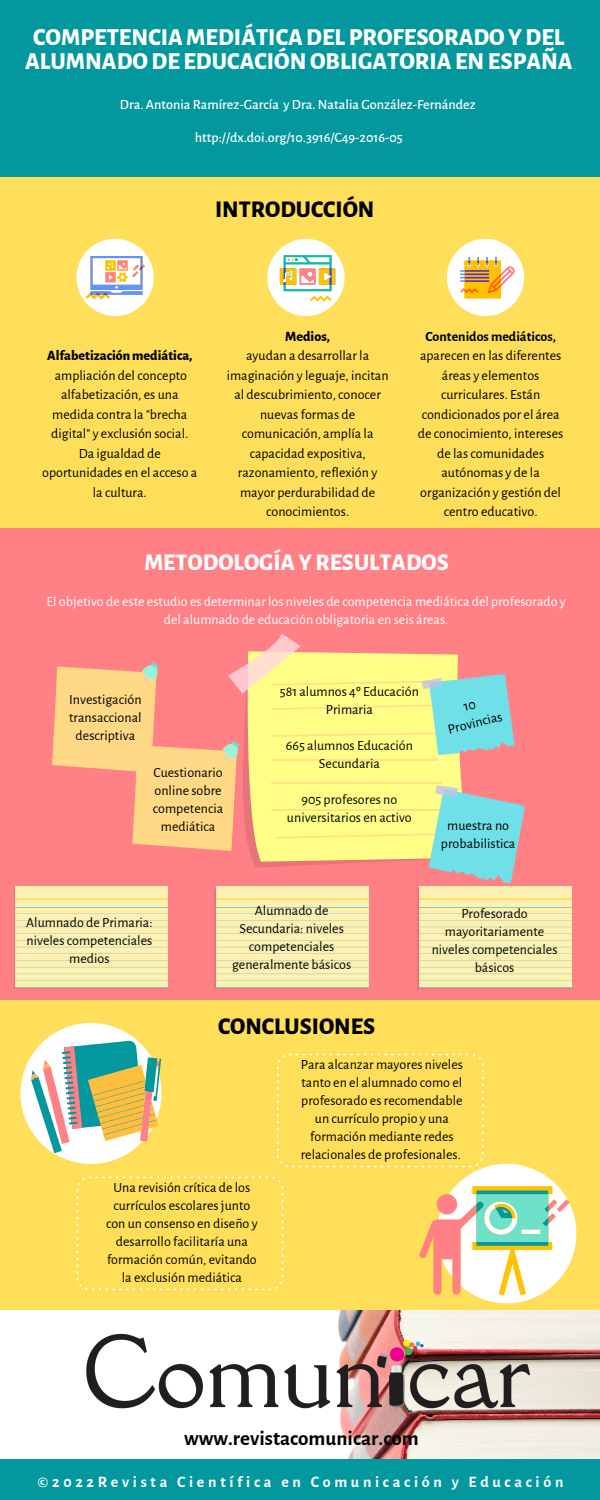
<style>
.page{position:relative;width:600px;height:1500px;background:#fff}
.page>*{position:absolute;margin:0;border:0;box-sizing:border-box;transform-origin:0 0}
.t1{font:800 24px/24px "Alegreya Sans";color:#fff;text-align:center}
.t2{font:800 23.6px "Alegreya Sans";color:#000}
.t3{font:800 23.6px "Alegreya Sans";color:#fff}
.t4{font:700 21px "Alegreya Sans";color:#000}
.t5{font:700 16px "Alegreya Sans";letter-spacing:.23em;color:#fff}
.t6{font:500 14.1px "Alegreya Sans";color:#fff}
.t7{font:14px/18px "Alegreya Sans";color:#000;text-align:center}
.t8{font:14px/18px "Alegreya Sans";color:#fff;text-align:center}
.t9{font:800 14px "Alegreya Sans";color:#000}
.t10{font:700 14px "Alegreya Sans";color:#000}
</style>
<div class="page">
<div style="left:0;top:0;width:600px;height:1482px;background:#ffde59"></div>
<div style="left:0;top:528px;width:600px;height:472px;background:#ff8186"></div>
<img style="left:0;top:1311px;width:600px;height:148px">
<div style="left:0;top:0;width:600px;height:177px;background:#03989e"></div>
<div style="left:0;top:1459px;width:600px;height:41px;background:#03989e"></div>
<div style="left:267px;top:239px;width:78px;height:77px;background:#fff;border-radius:50%"></div>
<div style="left:76px;top:239px;width:78px;height:77px;background:#fff;border-radius:50%"></div>
<img style="left:80px;top:1327px;width:457px;height:89px">
<div style="left:20px;top:1023px;width:141px;height:141px;background:#fff;border-radius:50%"></div>
<div style="left:447px;top:239px;width:77px;height:77px;background:#fff;border-radius:50%"></div>
<div style="left:437px;top:1164px;width:139px;height:139px;background:#fff;border-radius:50%"></div>
<svg style="left:280px;top:255px;width:55px;height:47px"></svg>
<svg style="left:86px;top:256px;width:59px;height:44px"></svg>
<svg style="left:460px;top:257px;width:55px;height:41px"></svg>
<div style="left:14px;top:889px;width:153px;height:100px;background:#000;opacity:.1"></div>
<div style="left:16px;top:886px;width:152px;height:101px;background:#fee266;opacity:.5"></div>
<hr style="left:16px;top:898px;width:152px;height:1px;background:#fee266">
<hr style="left:16px;top:900px;width:152px;height:1px;background:#fee266">
<hr style="left:16px;top:907px;width:152px;height:1px;background:#8ccdb0">
<hr style="left:16px;top:980px;width:152px;height:1px;background:#8ccdb0">
<hr style="left:16px;top:974px;width:152px;height:1px;background:#8ccdb0">
<hr style="left:16px;top:967px;width:152px;height:1px;background:#8ccdb0">
<hr style="left:16px;top:960px;width:152px;height:1px;background:#8ccdb0">
<hr style="left:16px;top:954px;width:152px;height:1px;background:#8ccdb0">
<hr style="left:16px;top:947px;width:152px;height:1px;background:#8ccdb0">
<hr style="left:16px;top:940px;width:152px;height:1px;background:#8ccdb0">
<hr style="left:16px;top:933px;width:152px;height:1px;background:#8ccdb0">
<hr style="left:16px;top:927px;width:152px;height:1px;background:#8ccdb0">
<hr style="left:16px;top:920px;width:152px;height:1px;background:#8ccdb0">
<hr style="left:16px;top:913px;width:152px;height:1px;background:#8ccdb0">
<hr style="left:16px;top:987px;width:152px;height:1px;background:#8ccdb0">
<div style="left:216px;top:886px;width:153px;height:101px;background:#fee266;opacity:.5"></div>
<hr style="left:216px;top:898px;width:153px;height:1px;background:#fee266">
<hr style="left:216px;top:900px;width:153px;height:1px;background:#fee266">
<hr style="left:216px;top:907px;width:153px;height:1px;background:#8ccdb0">
<hr style="left:216px;top:980px;width:153px;height:1px;background:#8ccdb0">
<hr style="left:216px;top:974px;width:153px;height:1px;background:#8ccdb0">
<hr style="left:216px;top:967px;width:153px;height:1px;background:#8ccdb0">
<hr style="left:216px;top:960px;width:153px;height:1px;background:#8ccdb0">
<hr style="left:216px;top:954px;width:153px;height:1px;background:#8ccdb0">
<hr style="left:216px;top:947px;width:153px;height:1px;background:#8ccdb0">
<hr style="left:216px;top:940px;width:153px;height:1px;background:#8ccdb0">
<hr style="left:216px;top:933px;width:153px;height:1px;background:#8ccdb0">
<hr style="left:216px;top:927px;width:153px;height:1px;background:#8ccdb0">
<hr style="left:216px;top:920px;width:153px;height:1px;background:#8ccdb0">
<hr style="left:216px;top:913px;width:153px;height:1px;background:#8ccdb0">
<hr style="left:216px;top:987px;width:153px;height:1px;background:#8ccdb0">
<div style="left:419px;top:886px;width:152px;height:101px;background:#fee266;opacity:.5"></div>
<hr style="left:419px;top:898px;width:152px;height:1px;background:#fee266">
<hr style="left:419px;top:900px;width:152px;height:1px;background:#fee266">
<hr style="left:419px;top:907px;width:152px;height:1px;background:#8ccdb0">
<hr style="left:419px;top:980px;width:152px;height:1px;background:#8ccdb0">
<hr style="left:419px;top:974px;width:152px;height:1px;background:#8ccdb0">
<hr style="left:419px;top:967px;width:152px;height:1px;background:#8ccdb0">
<hr style="left:419px;top:960px;width:152px;height:1px;background:#8ccdb0">
<hr style="left:419px;top:954px;width:152px;height:1px;background:#8ccdb0">
<hr style="left:419px;top:947px;width:152px;height:1px;background:#8ccdb0">
<hr style="left:419px;top:940px;width:152px;height:1px;background:#8ccdb0">
<hr style="left:419px;top:933px;width:152px;height:1px;background:#8ccdb0">
<hr style="left:419px;top:927px;width:152px;height:1px;background:#8ccdb0">
<hr style="left:419px;top:920px;width:152px;height:1px;background:#8ccdb0">
<hr style="left:419px;top:913px;width:152px;height:1px;background:#8ccdb0">
<hr style="left:419px;top:987px;width:152px;height:1px;background:#8ccdb0">
<svg style="left:31px;top:1041px;width:130px;height:112px"></svg>
<svg style="left:419px;top:1186px;width:151px;height:109px"></svg>
<svg style="left:76px;top:1176px;width:207px;height:114px"></svg>
<svg style="left:277px;top:1054px;width:207px;height:113px"></svg>
<svg style="left:52px;top:634px;width:483px;height:259px"></svg>
<p class="t1" style="left:25px;top:25px;width:549px">COMPETENCIA MEDIÁTICADEL PROFESORADOYDEL<br>ALUMNADODE EDUCACIÓN OBLIGATORIAEN ESPAÑA</p>
<p class="t6" style="left:120px;top:98px;width:357px">Dra. Antonia Ramírez-García y Dra. Natalia González-Fernández</p>
<p class="t6" style="left:195px;top:131px;width:209px">http://dx.doi.org/10.3916/C49-2016-05</p>
<p class="t2" style="left:215px;top:198px;width:161px">INTRODUCCIÓN</p>
<p class="t9" style="left:47px;top:349px;width:147px">Alfabetización mediática,</p>
<p class="t7" style="left:51px;top:366px;width:139px;line-height:19.5px">ampliación del concepto alfabetización, es una medida contra la "brecha digital" y exclusión social.</p>
<p class="t7" style="left:42px;top:444px;width:157px;line-height:19.5px">Da igualdad de oportunidades en el acceso a la cultura.</p>
<p class="t9" style="left:285px;top:330px;width:46px">Medios,</p>
<p class="t7" style="left:227px;top:346px;width:163px;line-height:19.5px">ayudan a desarrollar la imaginación y leguaje, incitan al descubrimiento, conocer nuevas formas de comunicación, amplía la capacidad expositiva, razonamiento, reflexión y mayor perdurabilidad de conocimientos.</p>
<p class="t10" style="left:425px;top:330px;width:132px">Contenidos mediáticos,</p>
<p class="t7" style="left:418px;top:346px;width:147px;line-height:19.5px">aparecen en las diferentes áreas y elementos curriculares. Están condicionados por el área de conocimiento, intereses de las comunidades autónomas y de la organización y gestión del centro educativo.</p>
<p class="t3" style="left:144px;top:551px;width:306px">METODOLOGÍAYRESULTADOS</p>
<p class="t8" style="left:46px;top:593px;width:521px">El objetivo de este estudio es determinar los niveles de competencia mediática del profesorado y del alumnado de educación obligatoria en seis áreas.</p>
<p class="t7" style="left:69px;top:690px;width:74px">Investigación transaccional descriptiva</p>
<p class="t7" style="left:153px;top:763px;width:72px">Cuestionario online sobre competencia mediática</p>
<p class="t7" style="left:280px;top:683px;width:141px">581 alumnos 4º Educación<br>Primaria</p>
<p class="t7" style="left:286px;top:737px;width:128px">665 alumnos Educación<br>Secundaria</p>
<p class="t7" style="left:287px;top:791px;width:126px">905 profesores no universitarios en activo</p>
<p class="t7" style="left:446px;top:721px;width:57px;rotate:-14deg">Provincias</p>
<p class="t7" style="left:441px;top:817px;width:76px">muestra no probabilistica</p>
<p class="t7" style="left:26px;top:913px;width:128px">Alumnado de Primaria: niveles competenciales medios</p>
<p class="t7" style="left:232px;top:901px;width:121px">Alumnado de<br>Secundaria: niveles competenciales generalmente básicos</p>
<p class="t7" style="left:432px;top:904px;width:127px">Profesorado mayoritariamente niveles competenciales básicos</p>
<p class="t2" style="left:218px;top:1015px;width:159px">CONCLUSIONES</p>
<p class="t7" style="left:106px;top:1179px;width:153px">Una revisión crítica de los currículos escolares junto con un consenso en diseño y desarrollo facilitaría una formación común, evitando la exclusión mediática</p>
<p class="t7" style="left:301px;top:1056px;width:164px">Para alcanzar mayores niveles tanto en el alumnado como el profesorado es recomendable un currículo propio y una formación mediante redes relacionales de profesionales.</p>
<p class="t4" style="left:184px;top:1429px;width:236px">www.revistacomunicar.com</p>
<p class="t5" style="left:37px;top:1474px;width:528px">©2022Revista Científica en Comunicación y Educación</p>
</div>
